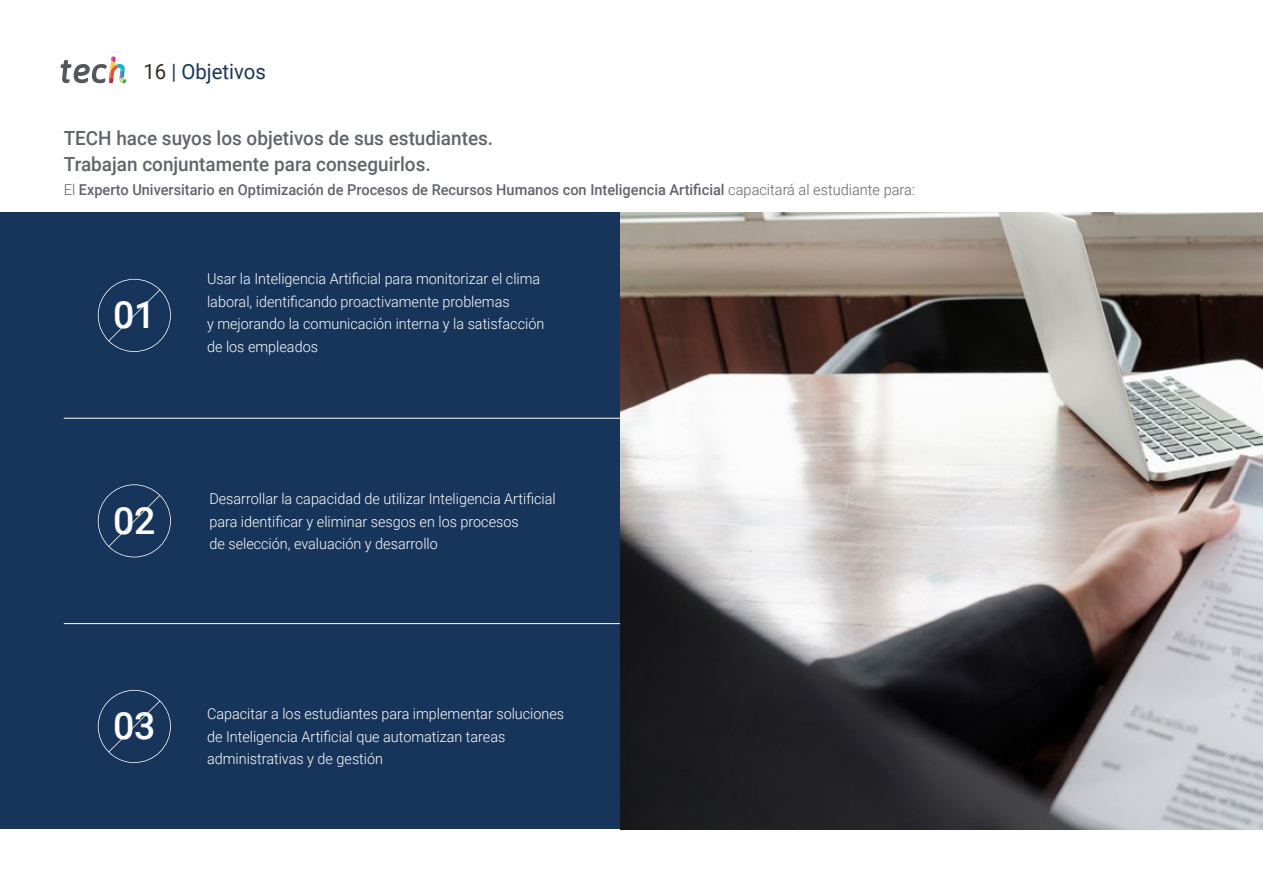
<style>
.page{position:relative;width:1263px;height:893px;background:#fff}
.page>*{position:absolute;margin:0;border:0;box-sizing:border-box;transform-origin:0 0}
.t1{font:500 37.5px "Roboto";color:#fff}
.t2{font:21px "Roboto";color:#1a355c}
.t3{font:500 19.5px/25.5px "Roboto";color:#61646a}
.t4{font:300 15px/22.5px "Roboto";color:#fff;scale:.96 1}
.t5{font:500 15px "Roboto";color:#61646a}
.s1{color:#312e20}
.s2{font-weight:300}
</style>
<div class="page">
<svg style="left:61px;top:57px;width:65px;height:27px"></svg>
<div style="left:0;top:213px;width:621px;height:616px;background:#17355b"></div>
<svg style="left:98px;top:279px;width:73px;height:73px"></svg>
<svg style="left:98px;top:484px;width:73px;height:73px"></svg>
<svg style="left:98px;top:690px;width:73px;height:73px"></svg>
<hr style="left:64px;top:418px;width:1199px;height:1px;background:#fff">
<hr style="left:64px;top:623px;width:1199px;height:1px;background:#fff">
<img style="left:621px;top:213px;width:642px;height:616px">
<h2 class="t2" style="left:144px;top:57px;width:124px"><span class="s1">16</span> | Objetivos</h2>
<h3 class="t3" style="left:64px;top:125px;width:431px">TECH hace suyos los objetivos de sus estudiantes.<br>Trabajan conjuntamente para conseguirlos.</h3>
<p class="t5" style="left:64px;top:179px;width:853px"><span class="s2">El</span> Experto Universitario en Optimización de Procesos de Recursos Humanos con Inteligencia Artificial <span class="s2">capacitará al estudiante para:</span></p>
<h1 class="t1" style="left:113px;top:288px;width:44px">01</h1>
<p class="t4" style="left:207px;top:267px;width:353px">Usar la Inteligencia Artificial para monitorizar el clima laboral, identificando proactivamente problemas<br>y mejorando la comunicación interna y la satisfacción de los empleados</p>
<h1 class="t1" style="left:113px;top:494px;width:44px">02</h1>
<p class="t4" style="left:209px;top:487px;width:362px">Desarrollar la capacidad de utilizar Inteligencia Artificial para identificar y eliminar sesgos en los procesos<br>de selección, evaluación y desarrollo</p>
<h1 class="t1" style="left:113px;top:699px;width:44px">03</h1>
<p class="t4" style="left:207px;top:702px;width:373px">Capacitar a los estudiantes para implementar soluciones de Inteligencia Artificial que automatizan tareas administrativas y de gestión</p>
</div>
